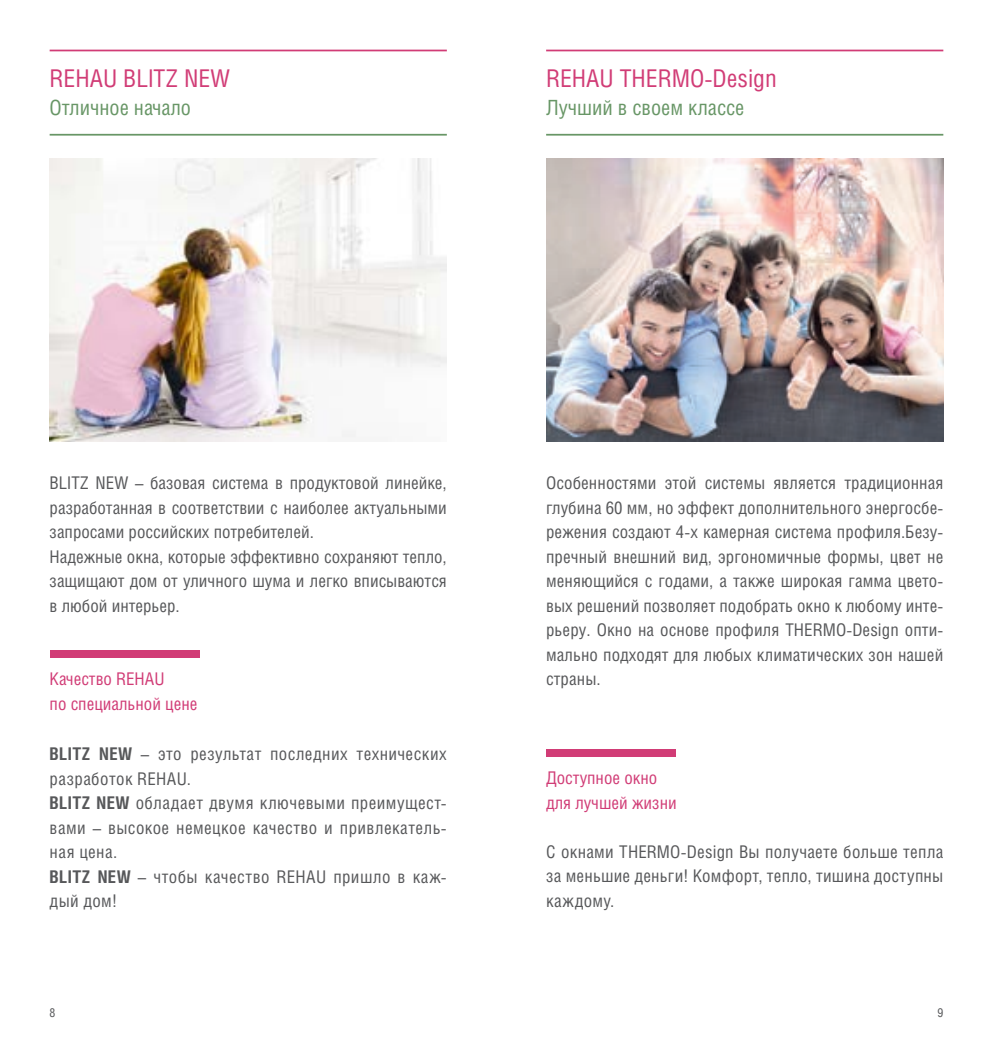
<style>
.page{position:relative;width:993px;height:1042px;background:#fff}
.page>*{position:absolute;margin:0;border:0;box-sizing:border-box;transform-origin:0 0}
.t1{font:24.5px "Helios Cond C";color:#d13c76}
.t2{font:21px "Helios Cond C";color:#689666}
.t3{font:17.5px/24.5px "Helios Cond C";letter-spacing:.005em;color:#57585a;text-align:justify}
.t4{font:17.5px/24.5px "Helios Cond C";letter-spacing:.025em;color:#57585a}
.t5{font:17.5px/24.5px "Helios Cond C";color:#d13c76}
.t6{font:12.25px "Helios Cond C";color:#57585a}
.s1{font-weight:700}
</style>
<div class="page">
<hr style="left:50px;top:50px;width:396px;height:1px;background:#d13c76">
<hr style="left:546px;top:50px;width:397px;height:1px;background:#d13c76">
<hr style="left:50px;top:134px;width:396px;height:2px;background:#689666">
<hr style="left:546px;top:134px;width:397px;height:2px;background:#689666">
<img style="left:50px;top:159px;width:396px;height:282px">
<div style="left:50px;top:650px;width:149px;height:7px;background:#d13c76"></div>
<img style="left:546px;top:159px;width:397px;height:282px">
<div style="left:546px;top:749px;width:130px;height:7px;background:#d13c76"></div>
<h1 class="t1" style="left:50px;top:64px;width:182px">REHAU BLITZ NEW</h1>
<p class="t2" style="left:50px;top:95px;width:143px">Отличное начало</p>
<h1 class="t1" style="left:546px;top:64px;width:232px">REHAU THERMO-Design</h1>
<p class="t2" style="left:546px;top:95px;width:200px">Лучший в своем классе</p>
<p class="t3" style="left:50px;top:470px;width:398px;text-align:left">BLITZ NEW – базовая система в продуктовой линейке, разработанная в соответствии с наиболее актуальными запросами российских потребителей.<br>Надежные окна, которые эффективно сохраняют тепло, защищают дом от уличного шума и легко вписываются в любой интерьер.</p>
<p class="t5" style="left:50px;top:666px;width:149px">Качество REHAU<br>по специальной цене</p>
<p class="t4" style="left:50px;top:741px;width:398px"><span class="s1">BLITZ NEW</span> – это результат последних технических разработок REHAU.<br><span class="s1">BLITZ NEW</span> обладает двумя ключевыми преимущест&shy;вами – высокое немецкое качество и привлекатель&shy;ная цена.<br><span class="s1">BLITZ NEW</span> – чтобы качество REHAU пришло в каж&shy;дый дом!</p>
<p class="t3" style="left:546px;top:470px;width:398px">Особенностями этой системы является традиционная глубина 60 мм, но эффект дополнительного энергосбе&shy;режения создают 4-х камерная система профиля.Безу&shy;пречный внешний вид, эргономичные формы, цвет не меняющийся с годами, а также широкая гамма цвето&shy;вых решений позволяет подобрать окно к любому инте&shy;рьеру. Окно на основе профиля THERMO-Design опти&shy;мально подходят для любых климатических зон нашей страны.</p>
<p class="t5" style="left:546px;top:765px;width:132px">Доступное окно для лучшей жизни</p>
<p class="t3" style="left:546px;top:839px;width:398px">С окнами THERMO-Design Вы получаете больше тепла за меньшие деньги! Комфорт, тепло, тишина доступны каждому.</p>
<p class="t6" style="left:50px;top:1005px;width:7px">8</p>
<p class="t6" style="left:937px;top:1005px;width:7px">9</p>
</div>
